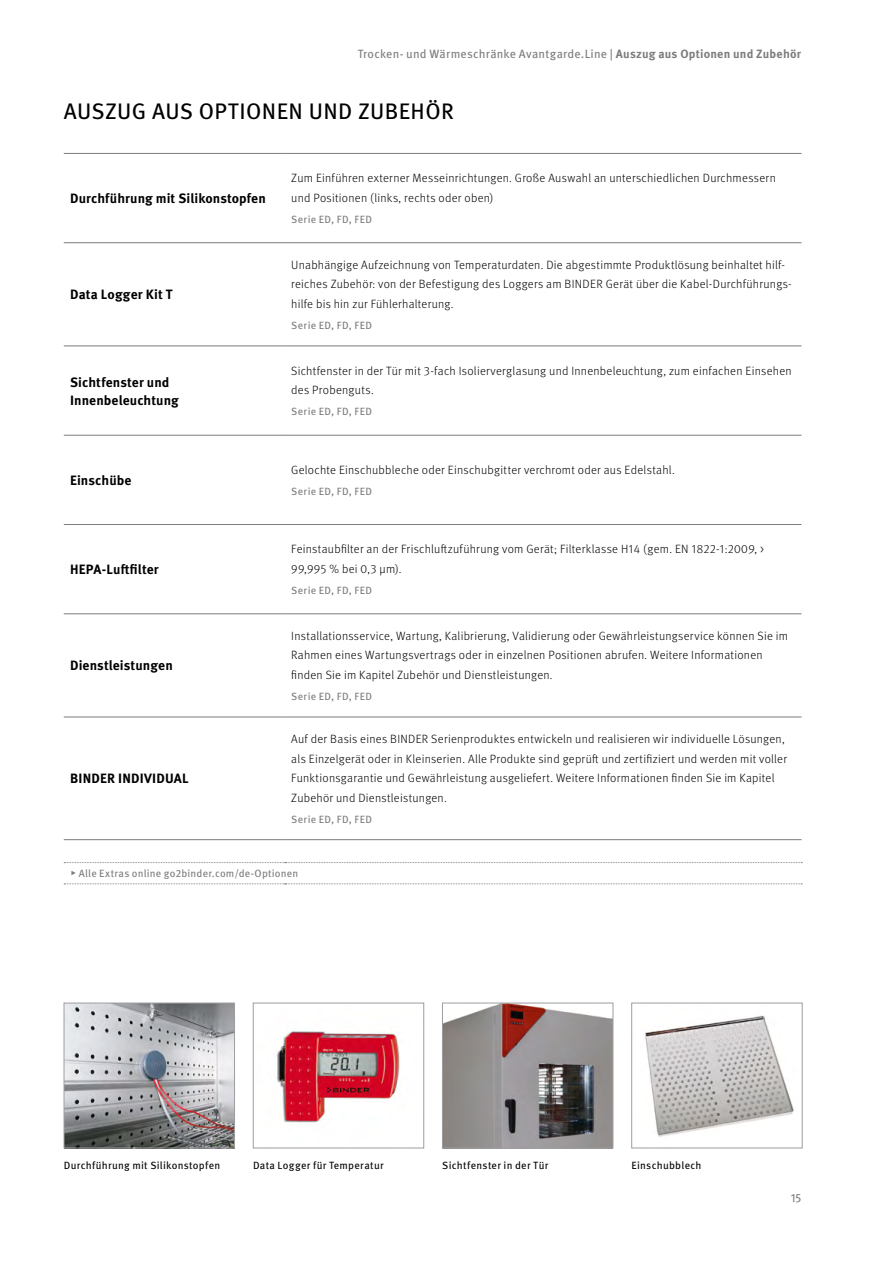
<style>
.page{position:relative;width:893px;height:1263px;background:#fff}
.page>*{position:absolute;margin:0;border:0;box-sizing:border-box;transform-origin:0 0}
.p_heading_level01_in{font:22.5px "Meta Pro";letter-spacing:.015em;color:#000}
.p_accessory_head{font:700 13.5px/18px "Meta Pro";letter-spacing:.005em;color:#000}
.p_accessory_std{font:300 12px/19.5px "Meta Pro";letter-spacing:.02em;color:#000}
.t1{font:12px "Meta Pro";letter-spacing:.015em;color:#7b7c7e}
.p_accessory_series{font:10.5px "Meta Pro";letter-spacing:.035em;color:#7b7c7e}
.t2{font:10.5px "Meta Pro";letter-spacing:.025em;color:#000}
.p_table_product_foot{font:10.5px "Meta Pro";letter-spacing:.02em;color:#7b7c7e}
.s1{font-weight:700}
.s2{font-family:"Arial Unicode MS"}
</style>
<div class="page">
<hr style="left:64px;top:153px;width:221px;height:1px;background:#7b7c7e">
<hr style="left:285px;top:153px;width:516px;height:1px;background:#7b7c7e">
<hr style="left:64px;top:242px;width:221px;height:1px;background:#7b7c7e">
<hr style="left:285px;top:242px;width:516px;height:1px;background:#7b7c7e">
<hr style="left:64px;top:345px;width:221px;height:1px;background:#7b7c7e">
<hr style="left:285px;top:345px;width:516px;height:1px;background:#7b7c7e">
<hr style="left:64px;top:435px;width:221px;height:1px;background:#7b7c7e">
<hr style="left:285px;top:435px;width:516px;height:1px;background:#7b7c7e">
<hr style="left:64px;top:524px;width:221px;height:1px;background:#7b7c7e">
<hr style="left:285px;top:524px;width:516px;height:1px;background:#7b7c7e">
<hr style="left:64px;top:613px;width:221px;height:1px;background:#7b7c7e">
<hr style="left:285px;top:613px;width:516px;height:1px;background:#7b7c7e">
<hr style="left:64px;top:717px;width:221px;height:1px;background:#7b7c7e">
<hr style="left:285px;top:717px;width:516px;height:1px;background:#7b7c7e">
<hr style="left:64px;top:839px;width:221px;height:1px;background:#7b7c7e">
<hr style="left:285px;top:839px;width:516px;height:1px;background:#7b7c7e">
<svg style="left:64px;top:862px;width:738px;height:1px"></svg>
<svg style="left:64px;top:883px;width:738px;height:1px"></svg>
<img style="left:66px;top:1005px;width:167px;height:141px">
<div style="left:64px;top:1003px;width:171px;height:145px;border:1px solid #9c9e9f"></div>
<img style="left:276px;top:1031px;width:124px;height:92px">
<div style="left:253px;top:1003px;width:171px;height:145px;border:1px solid #9c9e9f"></div>
<img style="left:444px;top:1005px;width:167px;height:141px">
<div style="left:442px;top:1003px;width:171px;height:145px;border:1px solid #9c9e9f"></div>
<img style="left:645px;top:1015px;width:149px;height:122px">
<div style="left:631px;top:1003px;width:171px;height:145px;border:1px solid #9c9e9f"></div>
<p class="t1" style="left:358px;top:44px;width:445px">Trocken- und Wärmeschränke Avantgarde.Line | <span class="s1">Auszug aus Optionen und Zubehör</span></p>
<p class="p_heading_level01_in" style="left:64px;top:94px;width:391px">AUSZUG AUS OPTIONEN UND ZUBEHÖR</p>
<p class="p_accessory_head" style="left:70px;top:189px;width:197px">Durchführung mit Silikonstopfen</p>
<p class="p_accessory_head" style="left:70px;top:285px;width:104px">Data Logger Kit T</p>
<p class="p_accessory_std" style="left:291px;top:168px;width:486px">Zum Einführen externer Messeinrichtungen. Große Auswahl an unterschiedlichen Durchmessern und Positionen (links, rechts oder oben)</p>
<p class="p_accessory_series" style="left:291px;top:211px;width:82px">Serie ED, FD, FED</p>
<p class="p_accessory_std" style="left:291px;top:254px;width:502px">Unabhängige Aufzeichnung von Temperaturdaten. Die abgestimmte Produktlösung beinhaltet hilf&shy;reiches Zubehör: von der Befestigung des Loggers am BINDER Gerät über die Kabel-Durchführungs&shy;hilfe bis hin zur Fühlerhalterung.</p>
<p class="p_accessory_series" style="left:291px;top:317px;width:82px">Serie ED, FD, FED</p>
<p class="p_accessory_head" style="left:70px;top:372px;width:110px">Sichtfenster und<br>Innenbeleuchtung</p>
<p class="p_accessory_std" style="left:291px;top:360px;width:502px">Sichtfenster in der Tür mit 3-fach Isolierverglasung und Innenbeleuchtung, zum einfachen Einsehen des Probenguts.</p>
<p class="p_accessory_series" style="left:291px;top:404px;width:82px">Serie ED, FD, FED</p>
<p class="p_accessory_head" style="left:70px;top:470px;width:63px">Einschübe</p>
<p class="p_accessory_head" style="left:70px;top:560px;width:90px">HEPA-Luftfilter</p>
<p class="p_accessory_head" style="left:70px;top:656px;width:104px">Dienstleistungen</p>
<p class="p_accessory_head" style="left:70px;top:769px;width:120px">BINDER INDIVIDUAL</p>
<p class="p_accessory_std" style="left:291px;top:459px;width:385px">Gelochte Einschubbleche oder Einschubgitter verchromt oder aus Edelstahl.</p>
<p class="p_accessory_series" style="left:291px;top:483px;width:82px">Serie ED, FD, FED</p>
<p class="p_accessory_std" style="left:291px;top:539px;width:474px">Feinstaubfilter an der Frischluftzuführung vom Gerät; Filterklasse H14 (gem. EN 1822-1:2009, &gt;<br>99,995 % bei 0,3 µm).</p>
<p class="p_accessory_series" style="left:291px;top:582px;width:82px">Serie ED, FD, FED</p>
<p class="p_accessory_std" style="left:291px;top:625px;width:498px">Installationsservice, Wartung, Kalibrierung, Validierung oder Gewährleistungservice können Sie im<br>Rahmen eines Wartungsvertrags oder in einzelnen Positionen abrufen. Weitere Informationen finden Sie im Kapitel Zubehör und Dienstleistungen.</p>
<p class="p_accessory_series" style="left:291px;top:688px;width:82px">Serie ED, FD, FED</p>
<p class="p_accessory_std" style="left:291px;top:728px;width:497px">Auf der Basis eines BINDER Serienproduktes entwickeln und realisieren wir individuelle Lösungen, als Einzelgerät oder in Kleinserien. Alle Produkte sind geprüft und zertifiziert und werden mit voller Funktionsgarantie und Gewährleistung ausgeliefert. Weitere Informationen finden Sie im Kapitel Zubehör und Dienstleistungen.</p>
<p class="p_accessory_series" style="left:291px;top:811px;width:82px">Serie ED, FD, FED</p>
<p class="p_table_product_foot" style="left:70px;top:865px;width:230px"><span class="s2">▶</span> Alle Extras online go2binder.com/de-Optionen</p>
<p class="t2" style="left:64px;top:1157px;width:158px">Durchführung mit Silikonstopfen</p>
<p class="t2" style="left:253px;top:1157px;width:132px">Data Logger für Temperatur</p>
<p class="t2" style="left:442px;top:1157px;width:108px">Sichtfenster in der Tür</p>
<p class="t2" style="left:631px;top:1157px;width:72px">Einschubblech</p>
<p class="t1" style="left:791px;top:1188px;width:12px">15</p>
</div>
